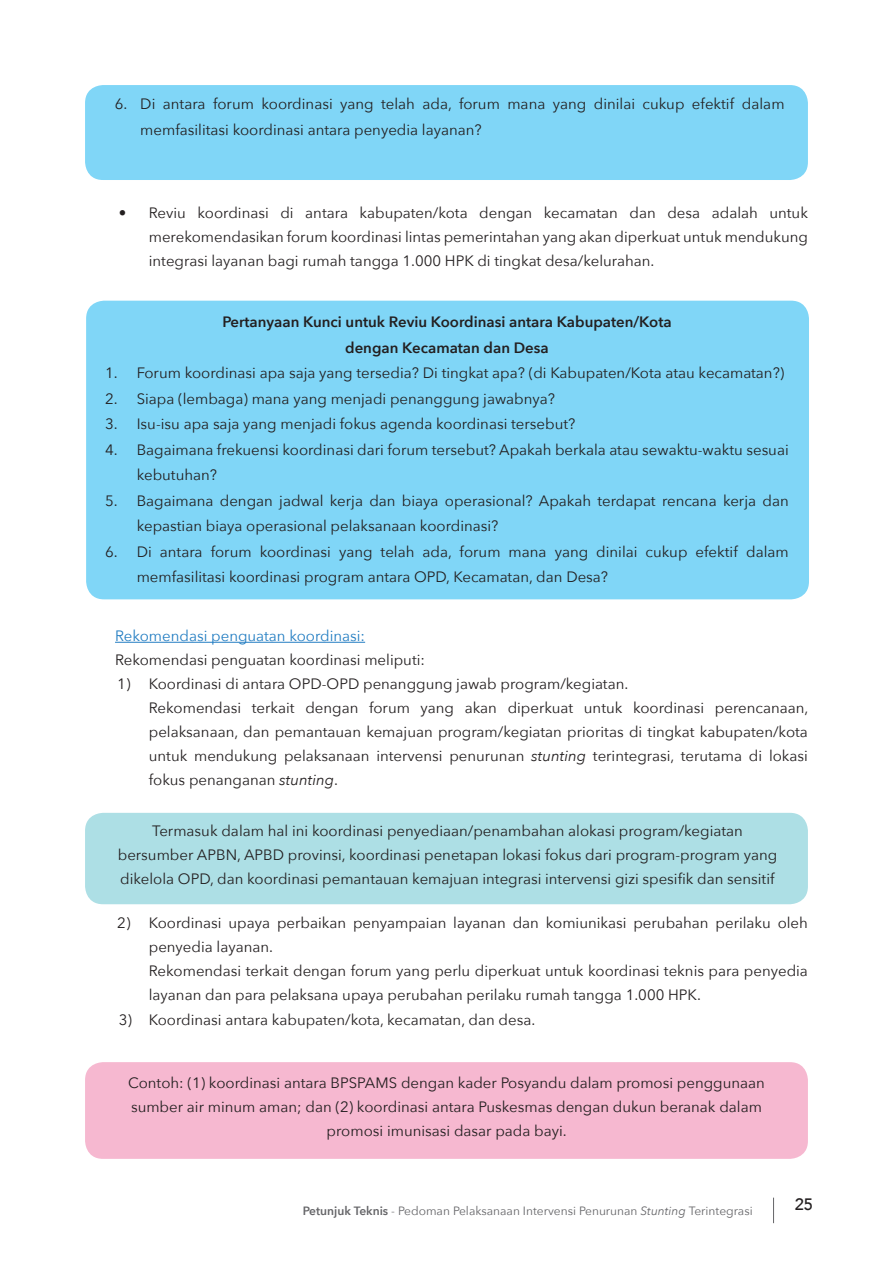
<style>
.page{position:relative;width:893px;height:1263px;background:#fff}
.page>*{position:absolute;margin:0;border:0;box-sizing:border-box;transform-origin:0 0}
.t1{font:500 16.5px "Avenir";color:#231f20}
.BODYCOPY{font:15px/24px "Avenir Next";color:#231f20}
.BODYCOPY-2{font:600 15px "Avenir Next";color:#231f20}
.BODYCOPY-3{font:15px "Avenir Next";color:#227dc2}
.t2{font:12px "Avenir Next";color:#656568}
.s1{font-style:italic}
.s2{font-weight:600}
</style>
<div class="page">
<svg style="left:773px;top:1197px;width:1px;height:26px"></svg>
<hr style="left:115px;top:642px;width:250px;height:1px;background:#227dc2">
<div style="left:86px;top:301px;width:723px;height:298px;background:#80d6f7;border-radius:18px"></div>
<div style="left:85px;top:85px;width:723px;height:95px;background:#80d6f7;border-radius:18px"></div>
<div style="left:85px;top:813px;width:723px;height:91px;background:#addfe5;border-radius:18px"></div>
<div style="left:85px;top:1062px;width:723px;height:97px;background:#f6b8d0;border-radius:18px"></div>
<p class="BODYCOPY" style="left:140px;top:91px;width:646px;line-height:25.5px;text-indent:-26px">6. Di antara forum koordinasi yang telah ada, forum mana yang dinilai cukup efektif dalam memfasilitasi koordinasi antara penyedia layanan?</p>
<p class="BODYCOPY" style="left:149px;top:200px;width:661px;text-align:justify;text-indent:-30px">• Reviu koordinasi di antara kabupaten/kota dengan kecamatan dan desa adalah untuk merekomendasikan forum koordinasi lintas pemerintahan yang akan diperkuat untuk mendukung integrasi layanan bagi rumah tangga 1.000 HPK di tingkat desa/kelurahan.</p>
<p class="BODYCOPY-2" style="left:222px;top:309px;width:451px">Pertanyaan Kunci untuk Reviu Koordinasi antara Kabupaten/Kota</p>
<p class="BODYCOPY-2" style="left:345px;top:335px;width:205px">dengan Kecamatan dan Desa</p>
<p class="BODYCOPY" style="left:105px;top:360px;width:681px">1. Forum koordinasi apa saja yang tersedia? Di tingkat apa? (di Kabupaten/Kota atau kecamatan?)</p>
<p class="BODYCOPY" style="left:105px;top:386px;width:451px">2. Siapa (lembaga) mana yang menjadi penanggung jawabnya?</p>
<p class="BODYCOPY" style="left:105px;top:411px;width:472px">3. Isu-isu apa saja yang menjadi fokus agenda koordinasi tersebut?</p>
<p class="BODYCOPY" style="left:137px;top:436px;width:653px;line-height:25.5px;text-indent:-32px">4. Bagaimana frekuensi koordinasi dari forum tersebut? Apakah berkala atau sewaktu-waktu sesuai kebutuhan?</p>
<p class="BODYCOPY" style="left:137px;top:487px;width:653px;line-height:25.5px;text-indent:-32px">5. Bagaimana dengan jadwal kerja dan biaya operasional? Apakah terdapat rencana kerja dan kepastian biaya operasional pelaksanaan koordinasi?</p>
<p class="BODYCOPY" style="left:137px;top:538px;width:654px;line-height:25.5px;text-indent:-32px">6. Di antara forum koordinasi yang telah ada, forum mana yang dinilai cukup efektif dalam memfasilitasi koordinasi program antara OPD, Kecamatan, dan Desa?</p>
<p class="BODYCOPY-3" style="left:115px;top:623px;width:252px">Rekomendasi penguatan koordinasi:</p>
<p class="BODYCOPY" style="left:115px;top:647px;width:311px">Rekomendasi penguatan koordinasi meliputi:</p>
<p class="BODYCOPY" style="left:117px;top:671px;width:512px">1) Koordinasi di antara OPD-OPD penanggung jawab program/kegiatan.</p>
<p class="BODYCOPY" style="left:149px;top:695px;width:661px;text-align:justify">Rekomendasi terkait dengan forum yang akan diperkuat untuk koordinasi perencanaan, pelaksanaan, dan pemantauan kemajuan program/kegiatan prioritas di tingkat kabupaten/kota untuk mendukung pelaksanaan intervensi penurunan <span class="s1">stunting</span> terintegrasi, terutama di lokasi fokus penanganan <span class="s1">stunting</span>.</p>
<p class="BODYCOPY" style="left:118px;top:818px;width:661px;text-align:center">Termasuk dalam hal ini koordinasi penyediaan/penambahan alokasi program/kegiatan bersumber APBN, APBD provinsi, koordinasi penetapan lokasi fokus dari program-program yang dikelola OPD, dan koordinasi pemantauan kemajuan integrasi intervensi gizi spesifik dan sensitif</p>
<p class="BODYCOPY" style="left:149px;top:910px;width:661px;text-indent:-32px">2) Koordinasi upaya perbaikan penyampaian layanan dan komiunikasi perubahan perilaku oleh penyedia layanan.</p>
<p class="BODYCOPY" style="left:149px;top:958px;width:661px">Rekomendasi terkait dengan forum yang perlu diperkuat untuk koordinasi teknis para penyedia layanan dan para pelaksana upaya perubahan perilaku rumah tangga 1.000 HPK.</p>
<p class="BODYCOPY" style="left:119px;top:1007px;width:418px">3) Koordinasi antara kabupaten/kota, kecamatan, dan desa.</p>
<p class="BODYCOPY" style="left:128px;top:1070px;width:638px;text-align:center">Contoh: (1) koordinasi antara BPSPAMS dengan kader Posyandu dalam promosi penggunaan sumber air minum aman; dan (2) koordinasi antara Puskesmas dengan dukun beranak dalam promosi imunisasi dasar pada bayi.</p>
<p class="t2" style="left:303px;top:1201px;width:451px"><span class="s2">Petunjuk Teknis</span> - Pedoman Pelaksanaan Intervensi Penurunan <span class="s1">Stunting</span> Terintegrasi</p>
<p class="t1" style="left:795px;top:1195px;width:20px">25</p>
</div>
